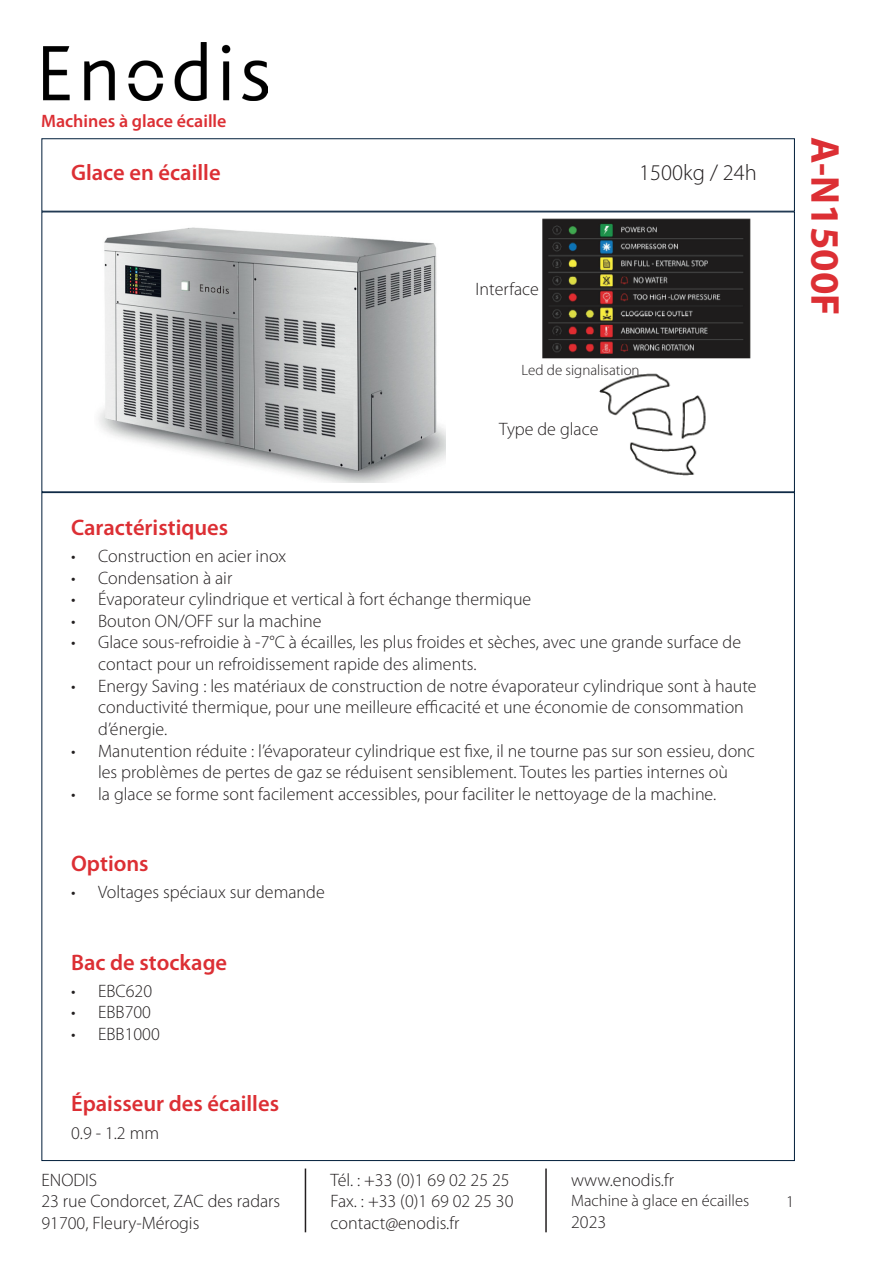
<style>
.page{position:relative;width:893px;height:1263px;background:#fff}
.page>*{position:absolute;margin:0;border:0;box-sizing:border-box;transform-origin:0 0}
.t1{font:700 40.5px "Myriad Pro";color:#dc2f34}
.t2{font:600 22.5px "Myriad Pro";color:#dc2f34}
.t3{font:300 22.5px "Myriad Pro";color:#231f20}
.t4{font:300 18px/21.6px "Myriad Pro";color:#231f20}
.t5{font:600 18px "Myriad Pro";color:#dc2f34}
.t6{font:300 16.5px "Myriad Pro";color:#231f20}
.t7{font:300 15px "Myriad Pro";color:#231f20}
</style>
<div class="page">
<img style="left:43px;top:43px;width:224px;height:58px">
<div style="left:41px;top:138px;width:754px;height:74px;border:1px solid #001d3a"></div>
<hr style="left:305px;top:1168px;width:1px;height:64px;background:#231f20">
<hr style="left:545px;top:1168px;width:2px;height:64px;background:#231f20">
<img style="left:98px;top:227px;width:347px;height:255px">
<img style="left:542px;top:218px;width:209px;height:141px">
<img style="left:599px;top:373px;width:107px;height:103px">
<p class="t5" style="left:41px;top:111px;width:187px">Machines à glace écaille</p>
<p class="t2" style="left:71px;top:160px;width:151px">Glace en écaille</p>
<p class="t3" style="left:639px;top:160px;width:119px">1500kg / 24h</p>
<p class="t4" style="left:476px;top:278px;width:65px">Interface</p>
<p class="t7" style="left:522px;top:361px;width:120px">Led de signalisation</p>
<p class="t4" style="left:499px;top:418px;width:101px">Type de glace</p>
<h1 class="t1" style="left:851px;top:137px;width:180px;rotate:90deg">A-N1500F</h1>
<p class="t2" style="left:71px;top:515px;width:159px">Caractéristiques</p>
<p class="t4" style="left:71px;top:546px;width:217px">• Construction en acier inox</p>
<p class="t4" style="left:71px;top:567px;width:163px">• Condensation à air</p>
<p class="t4" style="left:71px;top:589px;width:462px">• Évaporateur cylindrique et vertical à fort échange thermique</p>
<p class="t4" style="left:71px;top:610px;width:252px">• Bouton ON/OFF sur la machine</p>
<p class="t4" style="left:98px;top:632px;width:644px;text-indent:-27px">• Glace sous-refroidie à -7°C à écailles, les plus froides et sèches, avec une grande surface de contact pour un refroidissement rapide des aliments.</p>
<p class="t4" style="left:98px;top:675px;width:660px;text-indent:-27px">• Energy Saving : les matériaux de construction de notre évaporateur cylindrique sont à haute conductivité thermique, pour une meilleure efficacité et une économie de consommation d’énergie.</p>
<p class="t4" style="left:71px;top:740px;width:685px;text-align:center">• Manutention réduite : l’évaporateur cylindrique est fixe, il ne tourne pas sur son essieu, donc les problèmes de pertes de gaz se réduisent sensiblement. Toutes les parties internes où</p>
<p class="t4" style="left:71px;top:783px;width:647px">• la glace se forme sont facilement accessibles, pour faciliter le nettoyage de la machine.</p>
<p class="t2" style="left:71px;top:851px;width:79px">Options</p>
<p class="t4" style="left:71px;top:882px;width:255px">• Voltages spéciaux sur demande</p>
<p class="t2" style="left:71px;top:950px;width:158px">Bac de stockage</p>
<p class="t4" style="left:71px;top:980px;width:83px">• EBC620</p>
<p class="t4" style="left:71px;top:1002px;width:81px">• EBB700</p>
<p class="t4" style="left:71px;top:1023px;width:90px">• EBB1000</p>
<p class="t2" style="left:71px;top:1091px;width:209px">Épaisseur des écailles</p>
<p class="t4" style="left:71px;top:1122px;width:90px">0.9 - 1.2 mm</p>
<p class="t4" style="left:41px;top:1169px;width:240px">ENODIS<br>23 rue Condorcet, ZAC des radars<br>91700, Fleury-Mérogis</p>
<p class="t4" style="left:331px;top:1169px;width:184px">Tél. : +33 (0)1 69 02 25 25<br>Fax. : +33 (0)1 69 02 25 30 contact@enodis.fr</p>
<p class="t4" style="left:571px;top:1170px;width:104px">www.enodis.fr</p>
<p class="t6" style="left:571px;top:1192px;width:180px">Machine à glace en écailles</p>
<p class="t4" style="left:571px;top:1211px;width:37px">2023</p>
<p class="t6" style="left:786px;top:1192px;width:10px">1</p>
</div>
